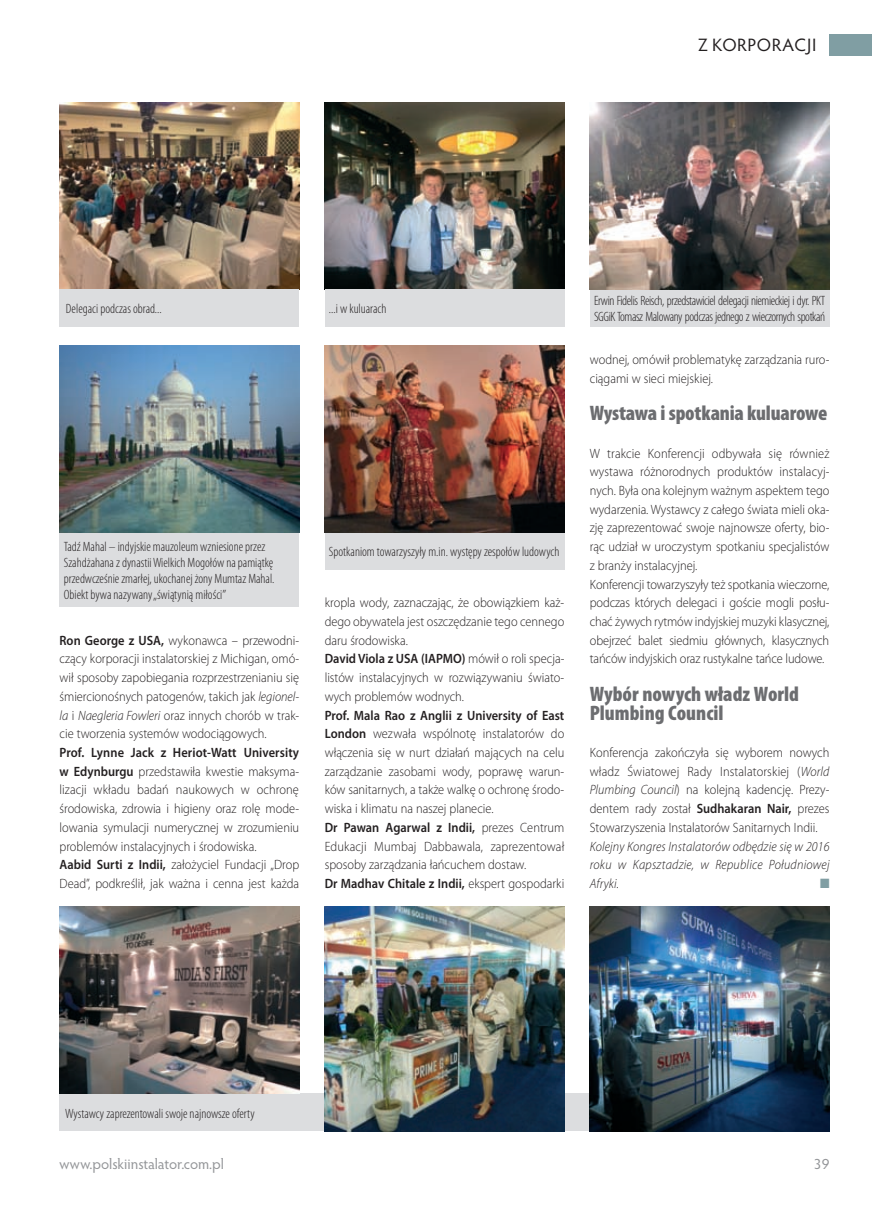
<style>
.page{position:relative;width:872px;height:1212px;background:#fff}
.page>*{position:absolute;margin:0;border:0;box-sizing:border-box;transform-origin:0 0}
.t1{font:900 condensed 21px/18.8px "Myriad Pro";color:#6c6d70}
.t2{font:18px "Hypatia Sans Pro";letter-spacing:.03em;color:#231f20}
.t3{font:15px "Hypatia Sans Pro";letter-spacing:-.005em;color:#939598}
.t4{font:300 13.5px/18.8px "Myriad Pro";color:#231f20;scale:.92 1}
.t5{font:300 condensed 13.5px/16.2px "Myriad Pro";color:#231f20}
.t6{font:300 condensed 13.5px/16.2px "Myriad Pro";letter-spacing:-.03em;color:#231f20}
.t7{font:italic 300 13.5px/18.8px "Myriad Pro";letter-spacing:.02em;color:#231f20;text-align:justify;scale:.92 1}
.t8{font:13.5px "Zapf Dingbats ITC";color:#809ea3;scale:.92 1}
.s1{font-weight:600}
.s2{font-style:italic}
</style>
<div class="page">
<div style="left:829px;top:34px;width:43px;height:21px;background:#809ea3"></div>
<div style="left:60px;top:1094px;width:540px;height:37px;background:#dcdddf"></div>
<div style="left:590px;top:289px;width:239px;height:38px;background:#dcdddf"></div>
<div style="left:60px;top:532px;width:239px;height:75px;background:#dcdddf"></div>
<div style="left:325px;top:532px;width:239px;height:38px;background:#dcdddf"></div>
<img style="left:60px;top:102px;width:239px;height:187px">
<img style="left:590px;top:102px;width:239px;height:187px">
<img style="left:325px;top:345px;width:239px;height:187px">
<img style="left:325px;top:102px;width:239px;height:187px">
<img style="left:60px;top:907px;width:239px;height:187px">
<img style="left:325px;top:907px;width:239px;height:224px">
<img style="left:590px;top:907px;width:239px;height:224px">
<div style="left:60px;top:289px;width:239px;height:38px;background:#dcdddf"></div>
<div style="left:325px;top:289px;width:239px;height:38px;background:#dcdddf"></div>
<img style="left:60px;top:345px;width:239px;height:187px">
<h2 class="t2" style="left:698px;top:33px;width:120px">Z KORPORACJI</h2>
<p class="t5" style="left:66px;top:301px;width:97px">Delegaci podczas obrad...</p>
<p class="t5" style="left:329px;top:301px;width:59px">...i w kuluarach</p>
<p class="t5" style="left:64px;top:538px;width:212px">Tadź Mahal – indyjskie mauzoleum wzniesione przez Szahdżahana z dynastii Wielkich Mogołów na pamiątkę przedwcześnie zmarłej, ukochanej żony Mumtaz Mahal.<br>Obiekt bywa nazywany „świątynią miłości”</p>
<p class="t5" style="left:329px;top:544px;width:232px">Spotkaniom towarzyszyły m.in. występy zespołów ludowych</p>
<p class="t4" style="left:325px;top:594px;width:262px">kropla wody, zaznaczając, że obowiązkiem każ&shy;dego obywatela jest oszczędzanie tego cennego daru środowiska.<br><span class="s1">David Viola z USA (IAPMO)</span> mówił o roli specja&shy;listów instalacyjnych w rozwiązywaniu świato&shy;wych problemów wodnych.</p>
<p class="t4" style="left:325px;top:706px;width:262px"><span class="s1">Prof. Mala Rao z Anglii z University of East London</span> wezwała wspólnotę instalatorów do włączenia się w nurt działań mających na celu zarządzanie zasobami wody, poprawę warun&shy;ków sanitarnych, a także walkę o ochronę środo&shy;wiska i klimatu na naszej planecie.<br><span class="s1">Dr Pawan Agarwal z Indii,</span> prezes Centrum Edukacji Mumbaj Dabbawala, zaprezentował sposoby zarządzania łańcuchem dostaw.<br><span class="s1">Dr Madhav Chitale z Indii,</span> ekspert gospodarki</p>
<p class="t4" style="left:60px;top:631px;width:262px;text-align:justify"><span class="s1">Ron George z USA,</span> wykonawca – przewodni&shy;czący korporacji instalatorskiej z Michigan, omó&shy;wił sposoby zapobiegania rozprzestrzenianiu się śmiercionośnych patogenów, takich jak <span class="s2">legionel&shy;la</span> i <span class="s2">Naegleria Fowleri</span> oraz innych chorób w trak&shy;cie tworzenia systemów wodociągowych.</p>
<p class="t4" style="left:60px;top:743px;width:262px"><span class="s1">Prof. Lynne Jack z Heriot-Watt University w Edynburgu</span> przedstawiła kwestie maksyma&shy;lizacji wkładu badań naukowych w ochronę środowiska, zdrowia i higieny oraz rolę mode&shy;lowania symulacji numerycznej w zrozumieniu problemów instalacyjnych i środowiska.<br><span class="s1">Aabid Surti z Indii,</span> założyciel Fundacji „Drop Dead”, podkreślił, jak ważna i cenna jest każda</p>
<p class="t6" style="left:594px;top:293px;width:233px">Erwin Fidelis Reisch, przedstawiciel delegacji niemieckiej i dyr. PKT<br>SGGiK Tomasz Malowany podczas jednego z wieczornych spotkań</p>
<p class="t4" style="left:590px;top:350px;width:262px">wodnej, omówił problematykę zarządzania ruro&shy;ciągami w sieci miejskiej.</p>
<h1 class="t1" style="left:590px;top:404px;width:239px">Wystawa i spotkania kuluarowe</h1>
<p class="t4" style="left:590px;top:444px;width:262px">W trakcie Konferencji odbywała się również wystawa różnorodnych produktów instalacyj&shy;nych. Była ona kolejnym ważnym aspektem tego wydarzenia. Wystawcy z całego świata mieli oka&shy;zję zaprezentować swoje najnowsze oferty, bio&shy;rąc udział w uroczystym spotkaniu specjalistów z branży instalacyjnej.<br>Konferencji towarzyszyły też spotkania wieczorne, podczas których delegaci i goście mogli posłu&shy;chać żywych rytmów indyjskiej muzyki klasycznej, obejrzeć balet siedmiu głównych, klasycznych tańców indyjskich oraz rustykalne tańce ludowe.</p>
<h1 class="t1" style="left:590px;top:685px;width:211px">Wybór nowych władz World<br>Plumbing Council</h1>
<p class="t4" style="left:590px;top:743px;width:262px;text-align:justify">Konferencja zakończyła się wyborem nowych władz Światowej Rady Instalatorskiej (<span class="s2">World Plumbing Council</span>) na kolejną kadencję. Prezy&shy;dentem rady został <span class="s1">Sudhakaran Nair,</span> prezes Stowarzyszenia Instalatorów Sanitarnych Indii.</p>
<p class="t7" style="left:590px;top:837px;width:262px">Kolejny Kongres Instalatorów odbędzie się w 2016 roku w Kapsztadzie, w Republice Południowej Afryki.</p>
<p class="t8" style="left:820px;top:877px;width:12px">■</p>
<p class="t5" style="left:65px;top:1105px;width:191px">Wystawcy zaprezentowali swoje najnowsze oferty</p>
<p class="t3" style="left:60px;top:1153px;width:166px">www.polskiinstalator.com.pl</p>
<p class="t3" style="left:814px;top:1153px;width:17px">39</p>
</div>
